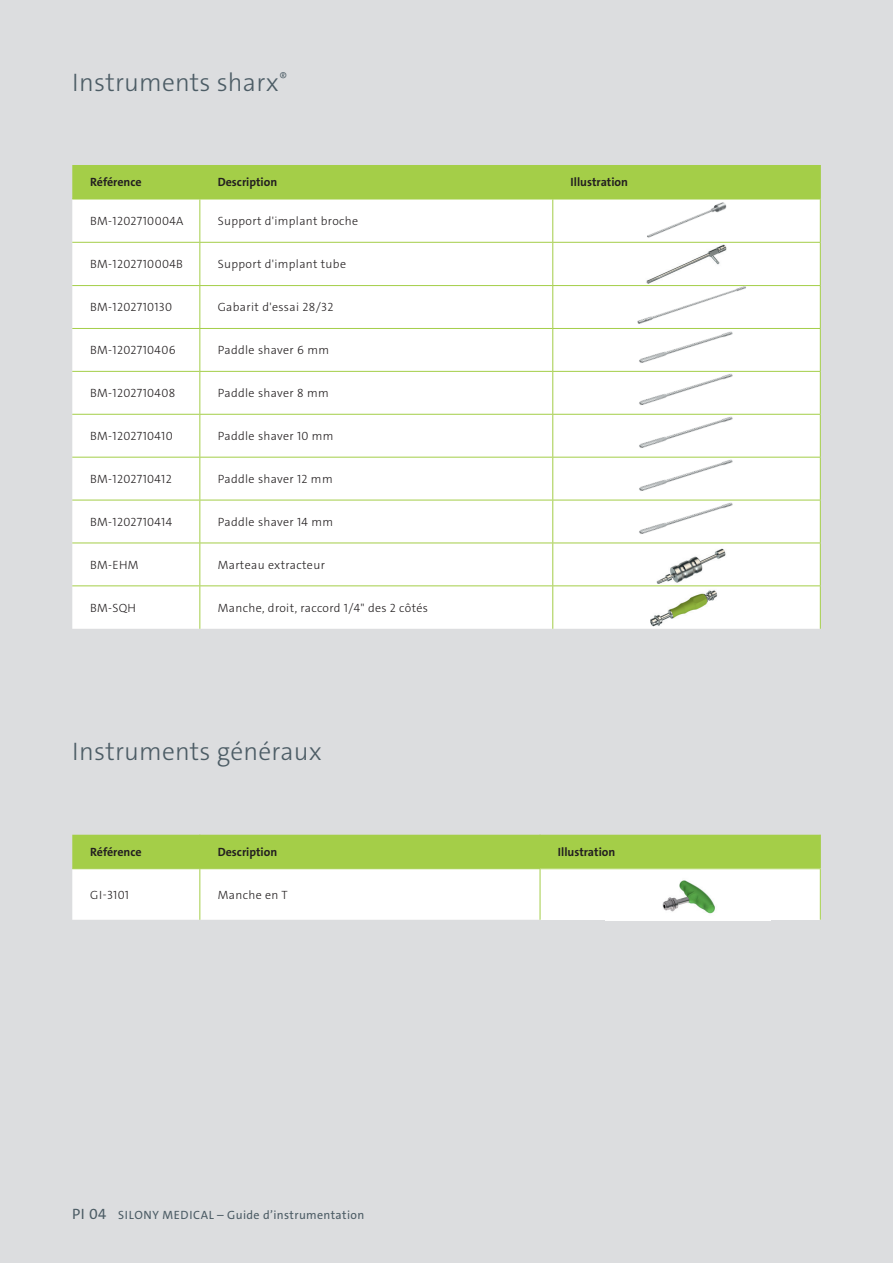
<style>
.page{position:relative;width:893px;height:1263px;background:#dcdddf}
.page>*{position:absolute;margin:0;border:0;box-sizing:border-box;transform-origin:0 0}
.t1{font:300 25.5px "The Sans C4 s";letter-spacing:.01em;color:#4c5c65}
.t2{font:300 12px "The Sans C4 s";letter-spacing:.03em;color:#231f20}
.t3{font:700 12px "The Sans C4 s";color:#231f20}
.t4{font:12px "The Sans C4 s";letter-spacing:.03em;color:#4c5c65}
.s1{font-size:15px}
</style>
<div class="page">
<div style="left:72px;top:165px;width:748px;height:34px;background:#a4ce48"></div>
<div style="left:72px;top:200px;width:480px;height:429px;background:#fff"></div>
<div style="left:553px;top:200px;width:267px;height:429px;background:#fff"></div>
<hr style="left:199px;top:165px;width:1px;height:34px;background:#a4ce48">
<hr style="left:552px;top:165px;width:1px;height:34px;background:#a4ce48">
<hr style="left:820px;top:165px;width:1px;height:34px;background:#a4ce48">
<hr style="left:72px;top:199px;width:128px;height:1px;background:#a4ce48">
<hr style="left:200px;top:199px;width:353px;height:1px;background:#a4ce48">
<hr style="left:199px;top:199px;width:1px;height:43px;background:#a4ce48">
<hr style="left:553px;top:199px;width:268px;height:1px;background:#a4ce48">
<hr style="left:552px;top:199px;width:1px;height:43px;background:#a4ce48">
<hr style="left:820px;top:199px;width:1px;height:43px;background:#a4ce48">
<hr style="left:72px;top:242px;width:128px;height:1px;background:#a4ce48">
<hr style="left:200px;top:242px;width:353px;height:1px;background:#a4ce48">
<hr style="left:199px;top:243px;width:1px;height:42px;background:#a4ce48">
<hr style="left:553px;top:242px;width:268px;height:1px;background:#a4ce48">
<hr style="left:552px;top:243px;width:1px;height:42px;background:#a4ce48">
<hr style="left:820px;top:243px;width:1px;height:42px;background:#a4ce48">
<hr style="left:72px;top:285px;width:128px;height:1px;background:#a4ce48">
<hr style="left:200px;top:285px;width:353px;height:1px;background:#a4ce48">
<hr style="left:199px;top:286px;width:1px;height:42px;background:#a4ce48">
<hr style="left:553px;top:285px;width:268px;height:1px;background:#a4ce48">
<hr style="left:552px;top:286px;width:1px;height:42px;background:#a4ce48">
<hr style="left:820px;top:286px;width:1px;height:42px;background:#a4ce48">
<hr style="left:72px;top:328px;width:128px;height:1px;background:#a4ce48">
<hr style="left:200px;top:328px;width:353px;height:1px;background:#a4ce48">
<hr style="left:199px;top:329px;width:1px;height:42px;background:#a4ce48">
<hr style="left:553px;top:328px;width:268px;height:1px;background:#a4ce48">
<hr style="left:552px;top:329px;width:1px;height:42px;background:#a4ce48">
<hr style="left:820px;top:329px;width:1px;height:42px;background:#a4ce48">
<hr style="left:72px;top:371px;width:128px;height:1px;background:#a4ce48">
<hr style="left:200px;top:371px;width:353px;height:1px;background:#a4ce48">
<hr style="left:199px;top:372px;width:1px;height:42px;background:#a4ce48">
<hr style="left:553px;top:371px;width:268px;height:1px;background:#a4ce48">
<hr style="left:552px;top:372px;width:1px;height:42px;background:#a4ce48">
<hr style="left:820px;top:372px;width:1px;height:42px;background:#a4ce48">
<hr style="left:72px;top:414px;width:128px;height:1px;background:#a4ce48">
<hr style="left:200px;top:414px;width:353px;height:1px;background:#a4ce48">
<hr style="left:199px;top:415px;width:1px;height:42px;background:#a4ce48">
<hr style="left:553px;top:414px;width:268px;height:1px;background:#a4ce48">
<hr style="left:552px;top:415px;width:1px;height:42px;background:#a4ce48">
<hr style="left:820px;top:415px;width:1px;height:42px;background:#a4ce48">
<hr style="left:72px;top:457px;width:128px;height:1px;background:#a4ce48">
<hr style="left:200px;top:457px;width:353px;height:1px;background:#a4ce48">
<hr style="left:199px;top:457px;width:1px;height:43px;background:#a4ce48">
<hr style="left:553px;top:457px;width:268px;height:1px;background:#a4ce48">
<hr style="left:552px;top:457px;width:1px;height:43px;background:#a4ce48">
<hr style="left:820px;top:457px;width:1px;height:43px;background:#a4ce48">
<hr style="left:72px;top:500px;width:128px;height:1px;background:#a4ce48">
<hr style="left:200px;top:500px;width:353px;height:1px;background:#a4ce48">
<hr style="left:199px;top:500px;width:1px;height:43px;background:#a4ce48">
<hr style="left:553px;top:500px;width:268px;height:1px;background:#a4ce48">
<hr style="left:552px;top:500px;width:1px;height:43px;background:#a4ce48">
<hr style="left:820px;top:500px;width:1px;height:43px;background:#a4ce48">
<hr style="left:72px;top:543px;width:128px;height:1px;background:#a4ce48">
<hr style="left:200px;top:543px;width:353px;height:1px;background:#a4ce48">
<hr style="left:199px;top:543px;width:1px;height:42px;background:#a4ce48">
<hr style="left:553px;top:543px;width:268px;height:1px;background:#a4ce48">
<hr style="left:552px;top:543px;width:1px;height:42px;background:#a4ce48">
<hr style="left:820px;top:543px;width:1px;height:42px;background:#a4ce48">
<hr style="left:72px;top:585px;width:128px;height:1px;background:#a4ce48">
<hr style="left:200px;top:585px;width:353px;height:1px;background:#a4ce48">
<hr style="left:199px;top:586px;width:1px;height:43px;background:#a4ce48">
<hr style="left:553px;top:585px;width:268px;height:1px;background:#a4ce48">
<hr style="left:552px;top:586px;width:1px;height:43px;background:#a4ce48">
<hr style="left:820px;top:586px;width:1px;height:43px;background:#a4ce48">
<svg style="left:72px;top:835px;width:748px;height:85px"></svg>
<div style="left:540px;top:869px;width:280px;height:51px;background:#fff"></div>
<hr style="left:199px;top:835px;width:1px;height:33px;background:#a4ce48">
<hr style="left:540px;top:835px;width:1px;height:33px;background:#a4ce48">
<hr style="left:820px;top:835px;width:1px;height:33px;background:#a4ce48">
<hr style="left:199px;top:869px;width:1px;height:51px;background:#a4ce48">
<hr style="left:540px;top:869px;width:1px;height:51px;background:#a4ce48">
<hr style="left:820px;top:869px;width:1px;height:51px;background:#a4ce48">
<hr style="left:72px;top:868px;width:128px;height:1px;background:#a4ce48">
<hr style="left:200px;top:868px;width:340px;height:1px;background:#a4ce48">
<hr style="left:540px;top:868px;width:281px;height:1px;background:#a4ce48">
<img style="left:608px;top:329px;width:156px;height:213px">
<img style="left:620px;top:545px;width:129px;height:39px">
<img style="left:625px;top:588px;width:124px;height:39px">
<img style="left:631px;top:245px;width:104px;height:38px">
<img style="left:628px;top:201px;width:134px;height:43px">
<img style="left:624px;top:284px;width:158px;height:42px">
<div style="left:605px;top:874px;width:166px;height:47px;background:#fff"></div>
<img style="left:662px;top:880px;width:53px;height:34px">
<h1 class="t1" style="left:72px;top:66px;width:217px">Instruments sharx<sup>®</sup></h1>
<p class="t3" style="left:90px;top:174px;width:53px">Référence</p>
<p class="t3" style="left:218px;top:174px;width:61px">Description</p>
<p class="t3" style="left:571px;top:174px;width:59px">Illustration</p>
<p class="t2" style="left:90px;top:213px;width:95px">BM-1202710004A</p>
<p class="t2" style="left:218px;top:213px;width:142px">Support d'implant broche</p>
<p class="t2" style="left:90px;top:257px;width:94px">BM-1202710004B</p>
<p class="t2" style="left:218px;top:257px;width:130px">Support d'implant tube</p>
<p class="t2" style="left:90px;top:300px;width:84px">BM-1202710130</p>
<p class="t2" style="left:218px;top:300px;width:117px">Gabarit d'essai 28/32</p>
<p class="t2" style="left:90px;top:343px;width:87px">BM-1202710406</p>
<p class="t2" style="left:218px;top:343px;width:113px">Paddle shaver 6 mm</p>
<p class="t2" style="left:90px;top:385px;width:87px">BM-1202710408</p>
<p class="t2" style="left:218px;top:385px;width:112px">Paddle shaver 8 mm</p>
<p class="t2" style="left:90px;top:428px;width:84px">BM-1202710410</p>
<p class="t2" style="left:218px;top:428px;width:117px">Paddle shaver 10 mm</p>
<p class="t2" style="left:90px;top:471px;width:83px">BM-1202710412</p>
<p class="t2" style="left:218px;top:471px;width:116px">Paddle shaver 12 mm</p>
<p class="t2" style="left:90px;top:514px;width:84px">BM-1202710414</p>
<p class="t2" style="left:218px;top:514px;width:117px">Paddle shaver 14 mm</p>
<p class="t2" style="left:90px;top:557px;width:50px">BM-EHM</p>
<p class="t2" style="left:218px;top:557px;width:109px">Marteau extracteur</p>
<p class="t2" style="left:90px;top:600px;width:47px">BM-SQH</p>
<p class="t2" style="left:218px;top:600px;width:212px">Manche, droit, raccord 1/4" des 2 côtés</p>
<h1 class="t1" style="left:72px;top:735px;width:251px">Instruments généraux</h1>
<p class="t3" style="left:90px;top:844px;width:53px">Référence</p>
<p class="t3" style="left:218px;top:844px;width:61px">Description</p>
<p class="t3" style="left:558px;top:844px;width:59px">Illustration</p>
<p class="t2" style="left:90px;top:887px;width:40px">GI-3101</p>
<p class="t2" style="left:218px;top:887px;width:71px">Manche en T</p>
<p class="t4" style="left:72px;top:1207px;width:293px"><span class="s1">PI 04</span> SILONY MEDICAL – Guide d’instrumentation</p>
</div>
